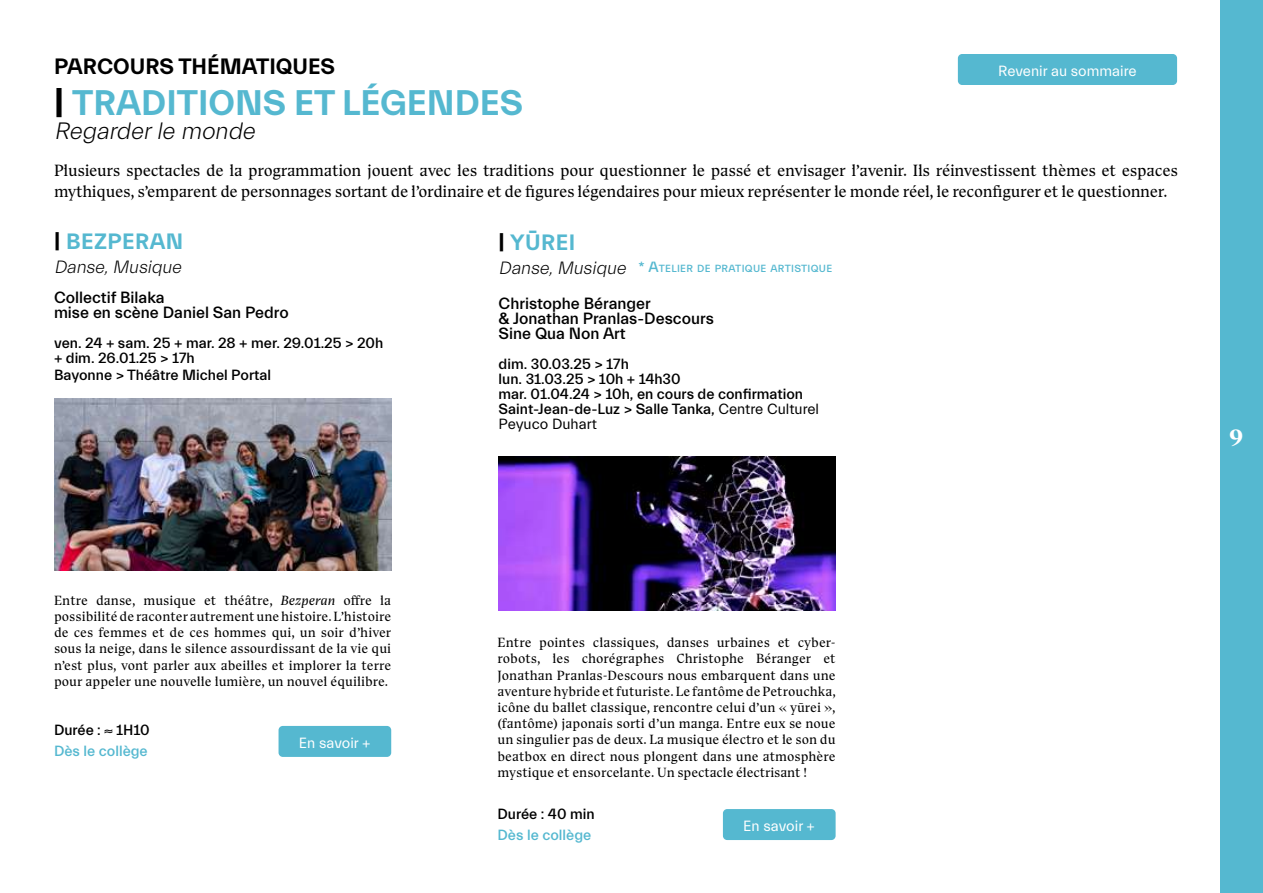
<style>
.page{position:relative;width:1263px;height:893px;background:#fff}
.page>*{position:absolute;margin:0;border:0;box-sizing:border-box;transform-origin:0 0}
.t1{font:700 36px "Everett";color:#55b8d0}
.t2{font:italic 300 24px "Everett";color:#000}
.t3{font:700 24px "TRY Bluu Suuperstar";color:#fff}
.t4{font:700 22.5px "Everett";color:#000}
.t5{font:700 22.5px "Everett";letter-spacing:.02em;color:#55b8d0}
.t6{font:italic 300 18px "Everett";color:#000}
.t7{font:16.5px/21px "TRY Bluu Suuperstar";letter-spacing:-.02em;color:#000}
.t8{font:500 16.5px/15px "Everett";color:#000}
.t9{font:500 15px/15px "Everett";color:#000}
.t10{font:500 15px/21px "Everett";color:#55b8d0}
.t11{font:15px "Everett";color:#fff}
.t12{font:13.5px/16.2px "TRY Bluu Suuperstar";color:#000;text-align:justify}
.t13{font:500 10.5px "Everett";letter-spacing:.03em;color:#55b8d0}
.s1{color:#000}
.s2{font-weight:400}
.s3{font-size:15px}
.s4{font-style:italic}
</style>
<div class="page">
<div style="left:1220px;top:0;width:43px;height:893px;background:#55b8d0"></div>
<img style="left:54px;top:398px;width:337px;height:173px">
<div style="left:279px;top:726px;width:112px;height:31px;background:#55b8d0;border-radius:4px"></div>
<div style="left:723px;top:809px;width:113px;height:31px;background:#55b8d0;border-radius:4px"></div>
<img style="left:499px;top:456px;width:337px;height:155px">
<div style="left:958px;top:54px;width:219px;height:31px;background:#55b8d0;border-radius:4px"></div>
<h3 class="t4" style="left:54px;top:54px;width:282px">PARCOURS THÉMATIQUES</h3>
<p class="t11" style="left:998px;top:62px;width:140px">Revenir au sommaire</p>
<h1 class="t1" style="left:54px;top:83px;width:470px"><span class="s1">|</span> TRADITIONS ET LÉGENDES</h1>
<h2 class="t2" style="left:54px;top:118px;width:207px">Regarderle monde</h2>
<p class="t7" style="left:54px;top:160px;width:1125px">Plusieurs spectacles de la programmation jouent avec les traditions pour questionner le passé et envisager l’avenir. Ils réinvestissent thèmes et espaces mythiques, s’emparent de personnages sortant de l’ordinaire et de figures légendaires pour mieux représenter le monde réel, le reconfigurer et le questionner.</p>
<h3 class="t5" style="left:54px;top:229px;width:131px"><span class="s1">|</span> BEZPERAN</h3>
<h3 class="t6" style="left:54px;top:257px;width:132px">Danse,Musique</h3>
<p class="t8" style="left:54px;top:290px;width:236px">Collectif Bilaka<br>mise en scène Daniel San Pedro</p>
<p class="t9" style="left:54px;top:336px;width:331px">ven. 24 + sam. 25 + mar. 28 + mer. 29.01.25 &gt; 20h + dim. 26.01.25 &gt; 17h</p>
<p class="t9" style="left:54px;top:367px;width:219px">Bayonne &gt; Théâtre Michel Portal</p>
<h3 class="t5" style="left:499px;top:230px;width:78px"><span class="s1">|</span> YŪREI</h3>
<h3 class="t6" style="left:499px;top:258px;width:132px">Danse,Musique</h3>
<p class="t8" style="left:499px;top:296px;width:217px">Christophe Béranger<br>&amp; Jonathan Pranlas-Descours<br>Sine Qua Non Art</p>
<p class="t9" style="left:499px;top:356px;width:322px">dim. 30.03.25 &gt; 17h<br>lun. 31.03.25 &gt; 10h + 14h30<br>mar. 01.04.24 &gt; 10h, en cours de confirmation<br>Saint-Jean-de-Luz &gt; Salle Tanka, <span class="s2">Centre Culturel<br>Peyuco Duhart</span></p>
<p class="t13" style="left:638px;top:262px;width:195px"><span class="s3">* A</span>TELIER DE PRATIQUE ARTISTIQUE</p>
<h2 class="t3" style="left:1229px;top:423px;width:16px">9</h2>
<p class="t12" style="left:54px;top:592px;width:339px">Entre danse, musique et théâtre, <span class="s4">Bezperan</span> offre la possibilité de raconter autrement une histoire. L’histoire de ces femmes et de ces hommes qui, un soir d’hiver sous la neige, dans le silence assourdissant de la vie qui n’est plus, vont parler aux abeilles et implorer la terre pour appeler une nouvelle lumière, un nouvel équilibre.</p>
<p class="t10" style="left:54px;top:720px;width:97px"><span class="s1">Durée :</span> <span class="s1">≈ 1H10<br></span>Dès le collège</p>
<p class="t11" style="left:299px;top:734px;width:73px">En savoir +</p>
<p class="t12" style="left:497px;top:634px;width:340px">Entre pointes classiques, danses urbaines et cyber&shy;robots, les chorégraphes Christophe Béranger et Jonathan Pranlas-Descours nous embarquent dans une aventure hybride et futuriste. Le fantôme de Petrouchka, icône du ballet classique, rencontre celui d’un « yūrei », (fantôme) japonais sorti d’un manga. Entre eux se noue un singulier pas de deux. La musique électro et le son du beatbox en direct nous plongent dans une atmosphère mystique et ensorcelante. Un spectacle électrisant !</p>
<p class="t9" style="left:497px;top:807px;width:99px">Durée : 40 min</p>
<p class="t10" style="left:497px;top:825px;width:95px">Dès le collège</p>
<p class="t11" style="left:743px;top:817px;width:73px">En savoir +</p>
</div>
